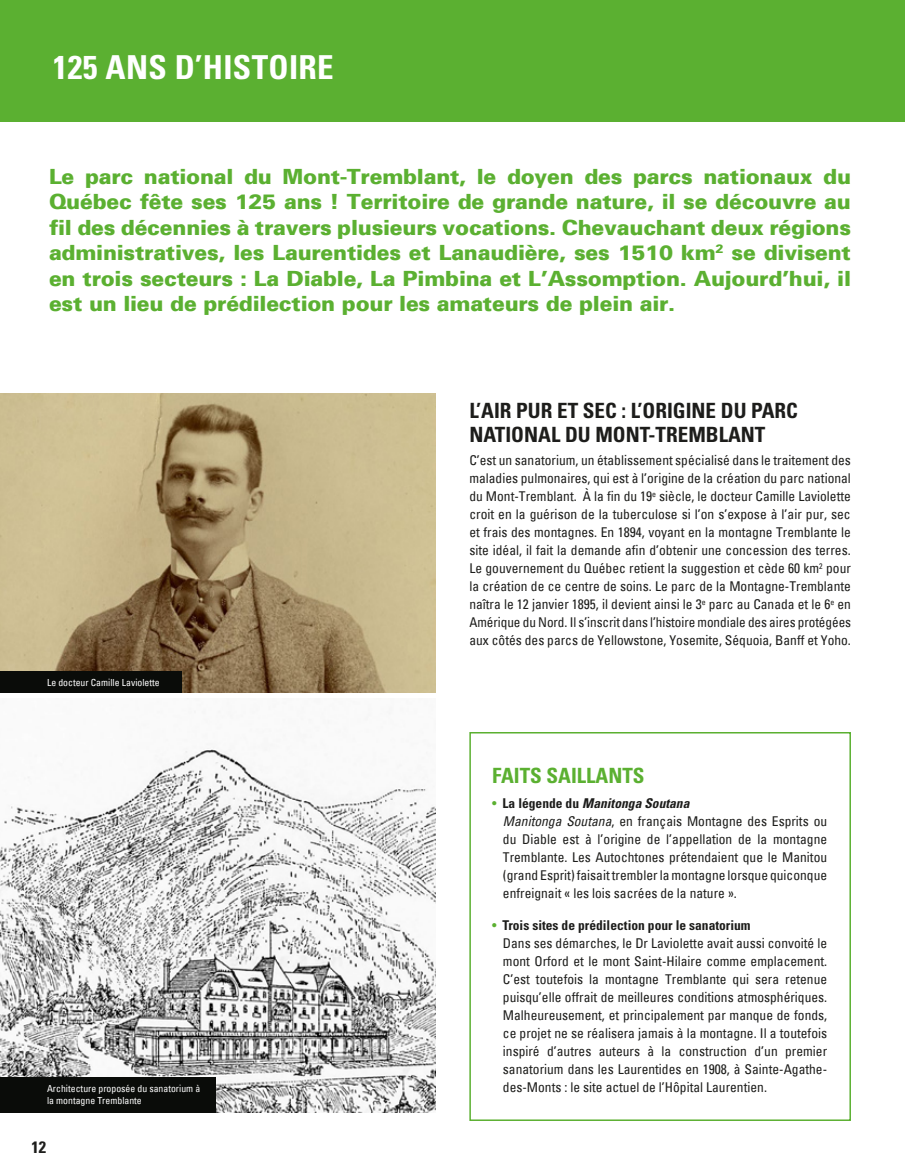
<style>
.page{position:relative;width:905px;height:1175px;background:#fff}
.page>*{position:absolute;margin:0;border:0;box-sizing:border-box;transform-origin:0 0}
.t1{font:700 condensed 33px "Univers";letter-spacing:.01em;color:#fff}
.t2{font:900 21px/25.5px "Univers 75";letter-spacing:-.01em;color:#5bb031;text-align:justify}
.t3{font:700 condensed 21px/24px "Univers";color:#1d1d1b}
.t4{font:700 condensed 21px "Univers";color:#5bb031}
.t5{font:700 condensed 16.5px "Univers";color:#1d1d1b}
.t6{font:condensed 13.5px/18px "Univers";color:#1d1d1b}
.t7{font:condensed 9.75px/11.7px "Univers";color:#fff}
.s1{color:#5bb031}
.s2{font-weight:700}
.s3{font-weight:700;font-style:italic}
.s4{font-style:italic}
</style>
<div class="page">
<div style="left:0;top:0;width:904px;height:122px;background:#5bb031"></div>
<div style="left:469px;top:732px;width:381px;height:388px;border:2px solid #5bb031"></div>
<img style="left:0;top:393px;width:435px;height:300px">
<img style="left:0;top:698px;width:435px;height:414px">
<div style="left:0;top:671px;width:181px;height:22px;background:#0a0c09"></div>
<div style="left:0;top:1077px;width:215px;height:35px;background:#0a0c09"></div>
<h1 class="t1" style="left:53px;top:47px;width:282px">125 ANS D’HISTOIRE</h1>
<p class="t2" style="left:49px;top:163px;width:803px">Le parc national du Mont-Tremblant, le doyen des parcs nationaux du Québec fête ses 125 ans ! Territoire de grande nature, il se découvre au fil des décennies à travers plusieurs vocations. Chevauchant deux régions administratives, les Laurentides et Lanaudière, ses 1510 km<sup>2</sup> se divisent en trois secteurs : La Diable, La Pimbina et L’Assomption. Aujourd’hui, il est un lieu de prédilection pour les amateurs de plein air.</p>
<p class="t7" style="left:47px;top:676px;width:114px">Le docteur Camille Laviolette</p>
<p class="t7" style="left:47px;top:1082px;width:155px">Architecture proposée du sanatorium à la montagne Tremblante</p>
<p class="t5" style="left:32px;top:1137px;width:16px">12</p>
<h2 class="t3" style="left:469px;top:398px;width:330px">L’AIR PUR ET SEC : L’ORIGINE DU PARC<br>NATIONAL DU MONT-TREMBLANT</h2>
<p class="t6" style="left:469px;top:451px;width:383px;text-align:justify">C’est un sanatorium, un établissement spécialisé dans le traitement des maladies pulmonaires, qui est à l’origine de la création du parc national du Mont-Tremblant. À la fin du 19<sup>e</sup> siècle, le docteur Camille Laviolette croit en la guérison de la tuberculose si l’on s’expose à l’air pur, sec et frais des montagnes. En 1894, voyant en la montagne Tremblante le site idéal, il fait la demande afin d’obtenir une concession des terres.<br>Le gouvernement du Québec retient la suggestion et cède 60 km<sup>2</sup> pour la création de ce centre de soins. Le parc de la Montagne-Tremblante naîtra le 12 janvier 1895, il devient ainsi le 3<sup>e</sup> parc au Canada et le 6<sup>e</sup> en Amérique du Nord. Il s’inscrit dans l’histoire mondiale des aires protégées aux côtés des parcs de Yellowstone, Yosemite, Séquoia, Banff et Yoho.</p>
<h2 class="t4" style="left:492px;top:763px;width:154px">FAITS SAILLANTS</h2>
<p class="t6" style="left:503px;top:794px;width:326px;text-indent:-11px"><span class="s1">•</span> <span class="s2">L a l é g e n d e d u</span> <span class="s3">Manitonga Soutana<br></span><span class="s4">Manitonga Soutana</span>, en français Montagne des Esprits ou du Diable est à l’origine de l’appellation de la montagne Tremblante. Les Autochtones prétendaient que le Manitou (grand Esprit) faisait trembler la montagne lorsque quiconque enfreignait « les lois sacrées de la nature ».</p>
<p class="t6" style="left:503px;top:915px;width:326px;text-indent:-11px"><span class="s1">•</span> <span class="s2">Trois sites de prédilection pour le sanatorium<br></span>Dans ses démarches, le Dr Laviolette avait aussi convoité le mont Orford et le mont Saint-Hilaire comme emplacement.<br>C’est toutefois la montagne Tremblante qui sera retenue puisqu’elle offrait de meilleures conditions atmosphériques.<br>Malheureusement, et principalement par manque de fonds, ce projet ne se réalisera jamais à la montagne. Il a toutefois inspiré d’autres auteurs à la construction d’un premier sanatorium dans les Laurentides en 1908, à Sainte-Agathe&shy;des-Monts : le site actuel de l’Hôpital Laurentien.</p>
</div>
